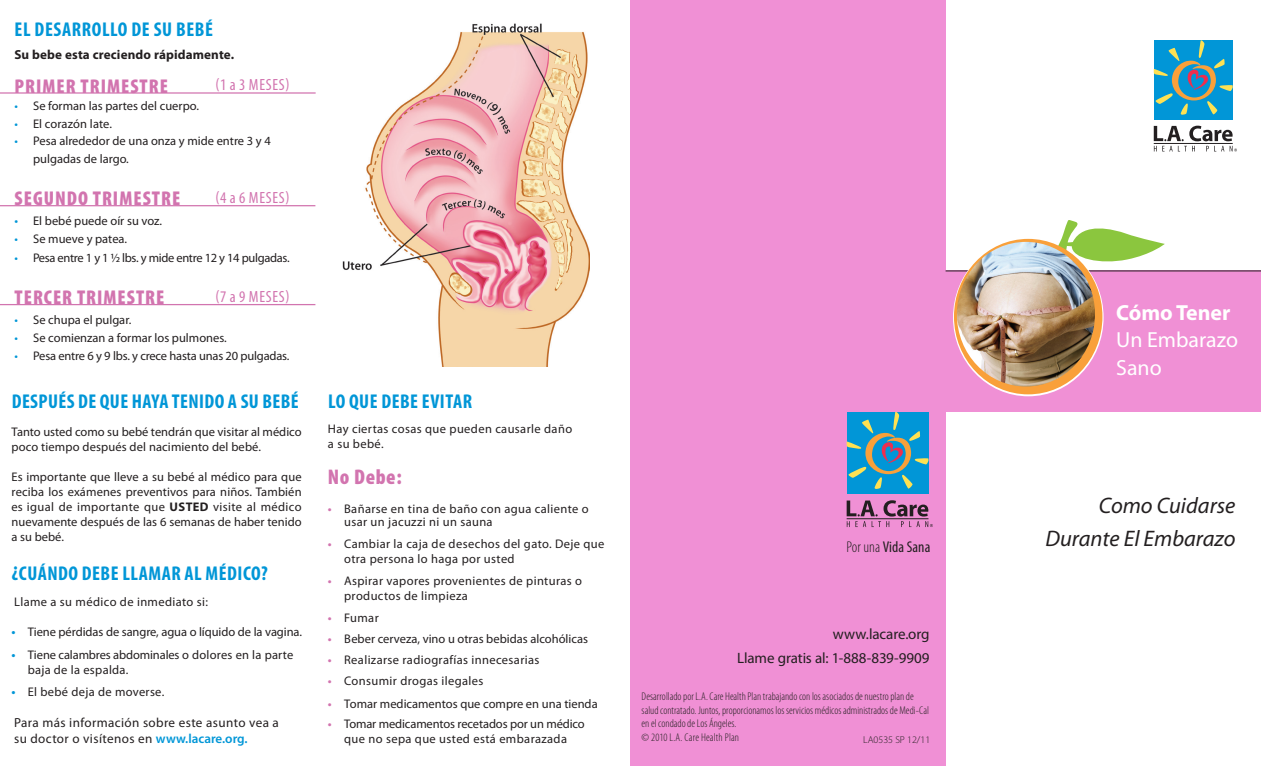
<style>
.page{position:relative;width:1261px;height:766px;background:#fff}
.page>*{position:absolute;margin:0;border:0;box-sizing:border-box;transform-origin:0 0}
.t1{font:italic 22.5px "Myriad Pro";color:#231f20}
.t2{font:21.88px/27.5px "Myriad Pro";color:#fff}
.t3{font:900 condensed 21.25px "Myriad Pro";letter-spacing:.03em;color:#d274af}
.t4{font:700 condensed 20px "Myriad Pro";letter-spacing:.025em;color:#0196d7}
.t5{font:900 condensed 20px "Myriad Pro";letter-spacing:.05em;color:#d274af}
.t6{font:condensed 16.25px "Myriad Pro";letter-spacing:.045em;color:#d274af}
.t7{font:condensed 15.62px "Myriad Pro";letter-spacing:.005em;color:#231f20}
.t8{font:15px "Myriad Pro";letter-spacing:-.01em;color:#231f20}
.t9{font:13.12px "Myriad Pro";letter-spacing:.03em;color:#231f20}
.t10{font:700 13.12px "Myriad Pro";letter-spacing:.01em;color:#231f20}
.t11{font:12.5px/15px "Myriad Pro";color:#231f20}
.t12{font:12.5px/15px "Myriad Pro";letter-spacing:.03em;color:#231f20}
.t13{font:12.5px "Myriad Pro";letter-spacing:-.025em;color:#231f20}
.t14{font:12.5px "Myriad Pro";letter-spacing:.025em;color:#231f20}
.t15{font:300 condensed 11.25px/13.5px "Myriad Pro";color:#231f20}
.t16{font:300 10px "Myriad Pro";color:#231f20}
.s1{color:#0196d7}
.s2{font-size:13.12px;color:#0196d7}
.s3{font-weight:700}
.s4{font-weight:600;font-size:13.12px;color:#0196d7}
.s5{font-weight:600;color:#0196d7}
.s6{font-weight:600;color:#d274af}
.s7{font-weight:300}
</style>
<div class="page">
<div style="left:945px;top:270px;width:316px;height:141px;background:#f090d5"></div>
<div style="left:630px;top:0;width:315px;height:765px;background:#f090d5"></div>
<hr style="left:945px;top:270px;width:316px;height:1px;background:#231f20">
<div style="left:1153px;top:40px;width:79px;height:79px;background:#0196d7"></div>
<svg style="left:1153px;top:40px;width:79px;height:75px"></svg>
<svg style="left:1153px;top:126px;width:84px;height:25px"></svg>
<svg style="left:1060px;top:220px;width:105px;height:42px"></svg>
<div style="left:954px;top:239px;width:148px;height:155px;background:#f9a03a;border-radius:50%"></div>
<img style="left:957px;top:242px;width:138px;height:144px">
<hr style="left:0;top:92px;width:316px;height:2px;background:#d274af">
<hr style="left:0;top:205px;width:315px;height:1px;background:#d274af">
<hr style="left:0;top:304px;width:315px;height:1px;background:#d274af">
<div style="left:846px;top:411px;width:82px;height:82px;background:#0196d7"></div>
<svg style="left:846px;top:411px;width:82px;height:78px"></svg>
<svg style="left:846px;top:500px;width:87px;height:26px"></svg>
<img style="left:343px;top:23px;width:246px;height:343px">
<p class="t4" style="left:15px;top:17px;width:200px">EL DESARROLLO DE SU BEBÉ</p>
<p class="t10" style="left:14px;top:46px;width:221px">Su bebe esta creciendo rápidamente.</p>
<p class="t5" style="left:15px;top:73px;width:155px">PRIMER TRIMESTRE</p>
<p class="t6" style="left:216px;top:75px;width:75px">(1 a 3 MESES)</p>
<p class="t11" style="left:14px;top:98px;width:186px"><span class="s1">•</span> Se forman las partes del cuerpo.</p>
<p class="t11" style="left:14px;top:116px;width:99px"><span class="s1">•</span> El corazón late.</p>
<p class="t11" style="left:14px;top:133px;width:258px"><span class="s1">•</span> Pesa alrededor de una onza y mide entre 3 y 4</p>
<p class="t11" style="left:33px;top:151px;width:97px">pulgadas de largo.</p>
<p class="t5" style="left:15px;top:186px;width:167px">SEGUNDO TRIMESTRE</p>
<p class="t6" style="left:216px;top:187px;width:75px">(4 a 6 MESES)</p>
<p class="t11" style="left:14px;top:213px;width:149px"><span class="s2">•</span> El bebé puede oír su voz.</p>
<p class="t11" style="left:14px;top:231px;width:114px"><span class="s1">•</span> Se mueve y patea.</p>
<p class="t13" style="left:14px;top:249px;width:277px"><span class="s1">•</span> Pesa entre 1 y 1 ½ lbs. y mide entre 12 y 14 pulgadas.</p>
<p class="t5" style="left:15px;top:284px;width:151px">TERCER TRIMESTRE</p>
<p class="t6" style="left:216px;top:286px;width:75px">(7 a 9 MESES)</p>
<p class="t11" style="left:14px;top:312px;width:118px"><span class="s1">•</span> Se chupa el pulgar.</p>
<p class="t11" style="left:14px;top:329px;width:214px"><span class="s1">•</span> Se comienzan a formar los pulmones.</p>
<p class="t11" style="left:14px;top:348px;width:277px"><span class="s1">•</span> Pesa entre 6 y 9 lbs. y crece hasta unas 20 pulgadas.</p>
<p class="t4" style="left:12px;top:389px;width:289px">DESPUÉS DE QUE HAYA TENIDO A SU BEBÉ</p>
<p class="t11" style="left:12px;top:423px;width:292px">Tanto usted como su bebé tendrán que visitar al médico poco tiempo después del nacimiento del bebé.</p>
<p class="t11" style="left:12px;top:468px;width:292px;text-align:justify">Es importante que lleve a su bebé al médico para que reciba los exámenes preventivos para niños. También es igual de importante que <span class="s3">USTED</span> visite al médico nuevamente después de las 6 semanas de haber tenido a su bebé.</p>
<p class="t4" style="left:12px;top:560px;width:257px">¿CUÁNDO DEBE LLAMAR AL MÉDICO?</p>
<p class="t12" style="left:14px;top:593px;width:195px">Llame a su médico de inmediato si:</p>
<p class="t11" style="left:12px;top:623px;width:292px"><span class="s4">•</span> Tiene pérdidas de sangre, agua o líquido de la vagina.</p>
<p class="t11" style="left:28px;top:646px;width:267px;text-indent:-16px"><span class="s4">•</span> Tiene calambres abdominales o dolores en la parte baja de la espalda.</p>
<p class="t14" style="left:12px;top:683px;width:154px"><span class="s4">•</span> El bebé deja de moverse.</p>
<p class="t9" style="left:14px;top:714px;width:266px">Para más información sobre este asunto vea a</p>
<p class="t9" style="left:14px;top:730px;width:235px">su doctor o visítenos en <span class="s5">www.lacare.org.</span></p>
<p class="t4" style="left:328px;top:389px;width:145px">LO QUE DEBE EVITAR</p>
<p class="t12" style="left:328px;top:421px;width:246px">Hay ciertas cosas que pueden causarle daño a su bebé.</p>
<p class="t3" style="left:328px;top:463px;width:75px">No Debe:</p>
<p class="t12" style="left:328px;top:500px;width:262px"><span class="s6">•</span> Bañarse en tina de baño con agua caliente o</p>
<p class="t12" style="left:344px;top:514px;width:150px">usar un jacuzzi ni un sauna</p>
<p class="t12" style="left:328px;top:535px;width:278px"><span class="s6">•</span> Cambiar la caja de desechos del gato. Deje que</p>
<p class="t12" style="left:344px;top:550px;width:172px">otra persona lo haga por usted</p>
<p class="t12" style="left:328px;top:573px;width:256px"><span class="s6">•</span> Aspirar vapores provenientes de pinturas o</p>
<p class="t12" style="left:344px;top:588px;width:125px">productos de limpieza</p>
<p class="t11" style="left:328px;top:609px;width:52px"><span class="s6">•</span> Fumar</p>
<p class="t11" style="left:328px;top:630px;width:262px"><span class="s6">•</span> Beber cerveza, vino u otras bebidas alcohólicas</p>
<p class="t12" style="left:328px;top:651px;width:213px"><span class="s6">•</span> Realizarse radiografías innecesarias</p>
<p class="t12" style="left:328px;top:673px;width:157px"><span class="s6">•</span> Consumir drogas ilegales</p>
<p class="t11" style="left:328px;top:695px;width:271px"><span class="s6">•</span> Tomar medicamentos que compre en una tienda</p>
<p class="t11" style="left:328px;top:715px;width:258px"><span class="s6">•</span> Tomar medicamentos recetados por un médico</p>
<p class="t12" style="left:344px;top:730px;width:224px">que no sepa que usted está embarazada</p>
<p class="t7" style="left:846px;top:537px;width:85px"><span class="s7">Por una</span> Vida Sana</p>
<p class="t8" style="left:833px;top:624px;width:98px">www.lacare.org</p>
<p class="t8" style="left:737px;top:648px;width:194px">Llame gratis al: 1-888-839-9909</p>
<p class="t15" style="left:641px;top:690px;width:289px">Desarrollado por L.A. Care Health Plan trabajando con los asociados de nuestro plan de salud contratado. Juntos, proporcionamos los servicios médicos administrados de Medi-Cal en el condado de Los Ángeles.<br>© 2010 L.A. Care Health Plan</p>
<p class="t16" style="left:863px;top:734px;width:68px">LA0535 SP 12/11</p>
<p class="t2" style="left:1116px;top:298px;width:123px"><span class="s3">Cómo Tener<br></span>Un Embarazo<br>Sano</p>
<p class="t1" style="left:1098px;top:491px;width:138px">Como Cuidarse</p>
<p class="t1" style="left:1045px;top:524px;width:192px">Durante El Embarazo</p>
</div>
